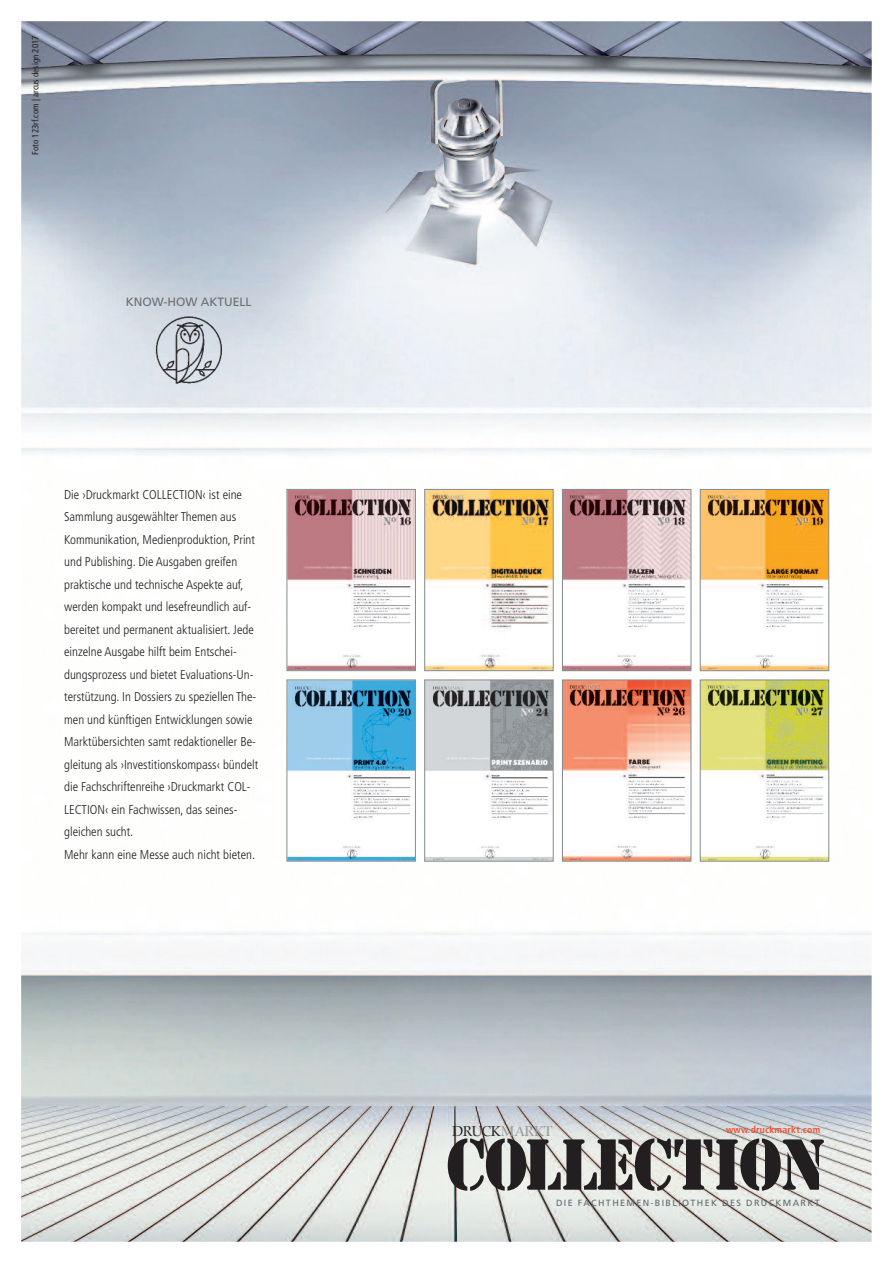
<style>
.page{position:relative;width:893px;height:1263px;background:#fff}
.page>*{position:absolute;margin:0;border:0;box-sizing:border-box;transform-origin:0 0}
.t1{font:67.2px "Stencil Std";letter-spacing:-.025em;color:#231f20;scale:.9 1}
.t2{font:14.7px "Zapf Renais SB";letter-spacing:-.025em;color:#231f20}
.t3{font:300 condensed 12.75px/22.5px "Frutiger";color:#231f20}
.t4{font:12px "Frutiger";color:#6c6d70}
.t5{font:700 condensed 9.75px "Frutiger LT Std";letter-spacing:.025em;color:#f05030}
.t6{font:9px "Frutiger";letter-spacing:.15em;color:#60696a}
.t7{font:condensed 9px "Frutiger";color:#231f20}
.s1{color:#939598}
</style>
<div class="page">
<img style="left:21px;top:21px;width:851px;height:1221px">
<img style="left:289px;top:491px;width:125px;height:178px">
<div style="left:287px;top:489px;width:129px;height:182px;border:1px solid #838c8e"></div>
<img style="left:426px;top:491px;width:126px;height:178px">
<div style="left:424px;top:489px;width:130px;height:182px;border:1px solid #838c8e"></div>
<img style="left:564px;top:491px;width:125px;height:178px">
<div style="left:562px;top:489px;width:129px;height:182px;border:1px solid #838c8e"></div>
<img style="left:702px;top:491px;width:125px;height:178px">
<div style="left:700px;top:489px;width:129px;height:182px;border:1px solid #838c8e"></div>
<img style="left:288px;top:681px;width:126px;height:178px">
<div style="left:286px;top:679px;width:130px;height:182px;border:1px solid #838c8e"></div>
<img style="left:426px;top:681px;width:126px;height:178px">
<div style="left:424px;top:679px;width:130px;height:182px;border:1px solid #838c8e"></div>
<img style="left:564px;top:681px;width:125px;height:178px">
<div style="left:562px;top:679px;width:129px;height:182px;border:1px solid #838c8e"></div>
<img style="left:702px;top:681px;width:125px;height:178px">
<div style="left:700px;top:679px;width:129px;height:182px;border:1px solid #838c8e"></div>
<img style="left:153px;top:316px;width:73px;height:74px">
<p class="t7" style="left:32px;top:155px;width:121px;rotate:-90deg">Foto 123rf.com | arcus design 2017</p>
<p class="t4" style="left:126px;top:297px;width:127px">KNOW-HOW AKTUELL</p>
<p class="t3" style="left:64px;top:484px;width:196px">Die ›Druckmarkt COLLECTION‹ ist eine Sammlung ausgewählter Themen aus Kommunikation, Medienproduktion, Print und Publishing. Die Ausgaben greifen praktische und technische Aspekte auf, werden kompakt und lesefreundlich auf&shy;bereitet und permanent aktualisiert. Jede einzelne Ausgabe hilft beim Entschei&shy;dungsprozess und bietet Evaluations-Un&shy;terstützung. In Dossiers zu speziellen The&shy;men und künftigen Entwicklungen sowie Marktübersichten samt redaktioneller Be&shy;gleitung als ›Investitionskompass‹ bündelt die Fachschriftenreihe ›Druckmarkt COL-LECTION‹ ein Fachwissen, das seines&shy;gleichen sucht.<br>Mehr kann eine Messe auch nicht bieten.</p>
<p class="t2" style="left:452px;top:1122px;width:102px">DRUCK<span class="s1">MARKT</span></p>
<p class="t5" style="left:726px;top:1126px;width:96px">www.druckmarkt.com</p>
<h1 class="t1" style="left:446px;top:1127px;width:423px">COLLECTION</h1>
<p class="t6" style="left:556px;top:1199px;width:265px">DIE FACHTHEMEN-BIBLIOTHEK DES DRUCKMARKT</p>
</div>
